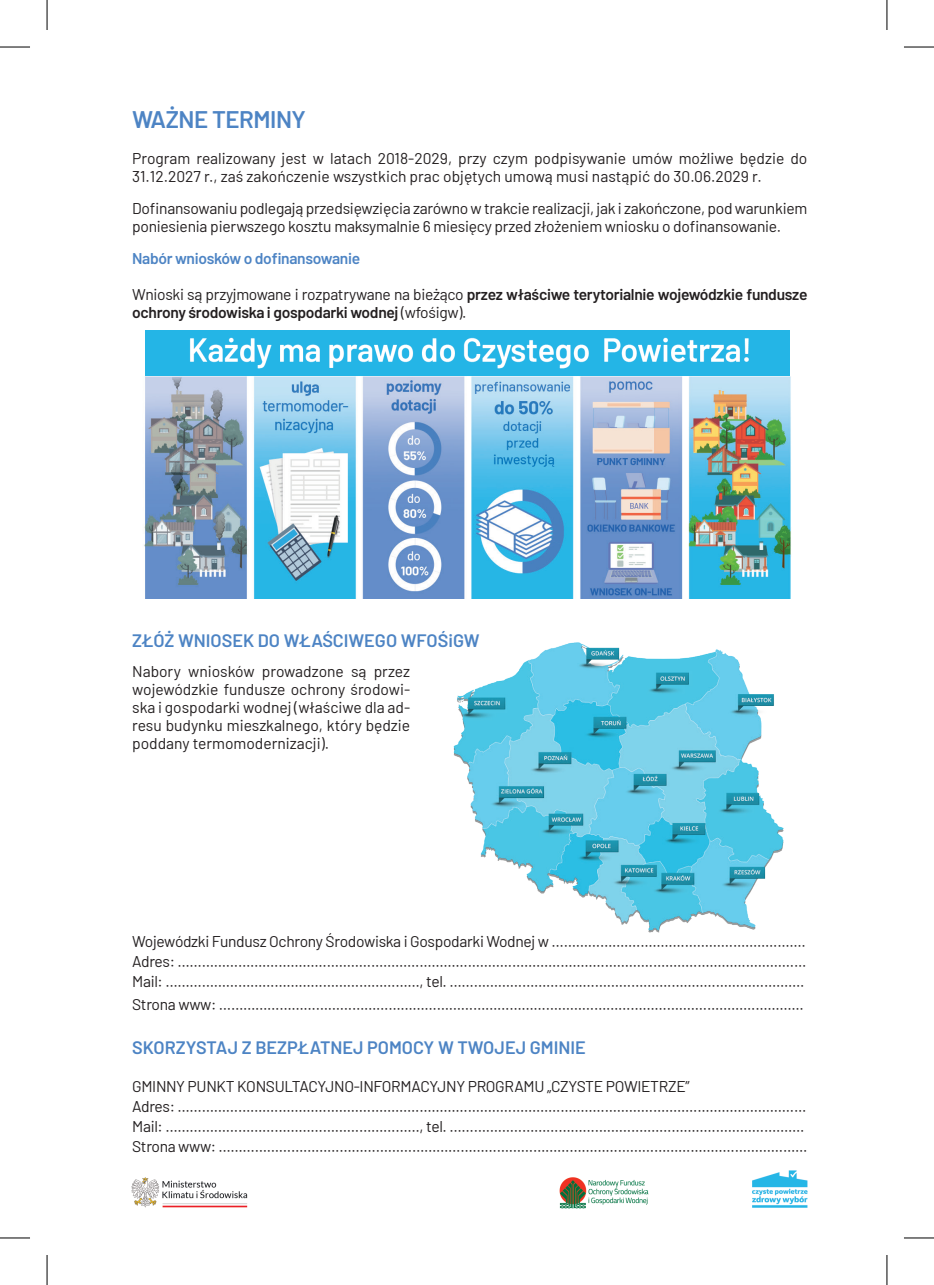
<style>
.page{position:relative;width:934px;height:1285px;background:#fff}
.page>*{position:absolute;margin:0;border:0;box-sizing:border-box;transform-origin:0 0}
.t1{font:600 24px "Barlow";letter-spacing:-.02em;color:#4d84c4}
.t2{font:600 18px "Barlow";color:#4d84c4}
.t3{font:15.6px/18px "Barlow";letter-spacing:-.015em;color:#231f20}
.t4{font:600 15.6px/18px "Barlow";letter-spacing:-.02em;color:#231f20}
.t5{font:600 15.6px "Barlow";letter-spacing:-.02em;color:#4d84c4}
.s1{font-weight:400}
</style>
<div class="page">
<img style="left:131px;top:1177px;width:117px;height:31px">
<img style="left:559px;top:1177px;width:90px;height:32px">
<img style="left:752px;top:1170px;width:56px;height:38px">
<img style="left:146px;top:331px;width:642px;height:46px">
<img style="left:144px;top:377px;width:647px;height:221px">
<img style="left:453px;top:642px;width:331px;height:291px">
<hr style="left:0;top:47px;width:30px;height:1px;background:#000">
<hr style="left:903px;top:47px;width:30px;height:1px;background:#000">
<hr style="left:0;top:1237px;width:30px;height:1px;background:#000">
<hr style="left:903px;top:1237px;width:30px;height:1px;background:#000">
<hr style="left:47px;top:0;width:1px;height:30px;background:#000">
<hr style="left:47px;top:1255px;width:1px;height:30px;background:#000">
<hr style="left:886px;top:0;width:1px;height:30px;background:#000">
<hr style="left:886px;top:1255px;width:1px;height:30px;background:#000">
<p class="t1" style="left:132px;top:101px;width:175px">WAŻNE TERMINY</p>
<p class="t3" style="left:132px;top:148px;width:676px">Program realizowany jest w latach 2018-2029, przy czym podpisywanie umów możliwe będzie do<br>31.12.2027 r., zaś zakończenie wszystkich prac objętych umową musi nastąpić do 30.06.2029 r.</p>
<p class="t3" style="left:132px;top:198px;width:676px">Dofinansowaniu podlegają przedsięwzięcia zarówno w trakcie realizacji, jak i zakończone, pod warunkiem poniesienia pierwszego kosztu maksymalnie 6 miesięcy przed złożeniem wniosku o dofinansowanie.</p>
<p class="t5" style="left:132px;top:247px;width:229px">Nabór wniosków o dofinansowanie</p>
<p class="t4" style="left:132px;top:284px;width:676px"><span class="s1">Wnioski są przyjmowane i rozpatrywane na bieżąco</span> przez właściwe terytorialnie wojewódzkie fundusze ochrony środowiska i gospodarki wodnej <span class="s1">(wfośigw).</span></p>
<p class="t2" style="left:132px;top:627px;width:349px">ZŁÓŻ WNIOSEK DO WŁAŚCIWEGO WFOŚiGW</p>
<p class="t3" style="left:132px;top:661px;width:279px;text-align:justify">Nabory wniosków prowadzone są przez wojewódzkie fundusze ochrony środowi&shy;ska i gospodarki wodnej (właściwe dla ad&shy;resu budynku mieszkalnego, który będzie poddany termomodernizacji).</p>
<p class="t3" style="left:132px;top:931px;width:675px">Wojewódzki Fundusz Ochrony Środowiska i Gospodarki Wodnej w ………………...........…...............................</p>
<p class="t3" style="left:132px;top:951px;width:675px">Adres: ………………….......................................................................................................................................</p>
<p class="t3" style="left:132px;top:971px;width:673px">Mail: ………………………………………………………, tel. ……………………………………………….…..............................</p>
<p class="t3" style="left:132px;top:994px;width:673px">Strona www: ……………………………………………………………………………………………………...............................</p>
<p class="t2" style="left:132px;top:1034px;width:455px">SKORZYSTAJ Z BEZPŁATNEJ POMOCY W TWOJEJ GMINIE</p>
<p class="t3" style="left:132px;top:1075px;width:558px">GMINNY PUNKT KONSULTACYJNO-INFORMACYJNY PROGRAMU „CZYSTE POWIETRZE”</p>
<p class="t3" style="left:132px;top:1095px;width:675px">Adres: ………………….......................................................................................................................................</p>
<p class="t3" style="left:132px;top:1115px;width:673px">Mail: ………………………………………………………, tel. ……………………………………….…………..............................</p>
<p class="t3" style="left:132px;top:1135px;width:676px">Strona www: ……………………………………………………………………………………………………................................</p>
</div>
